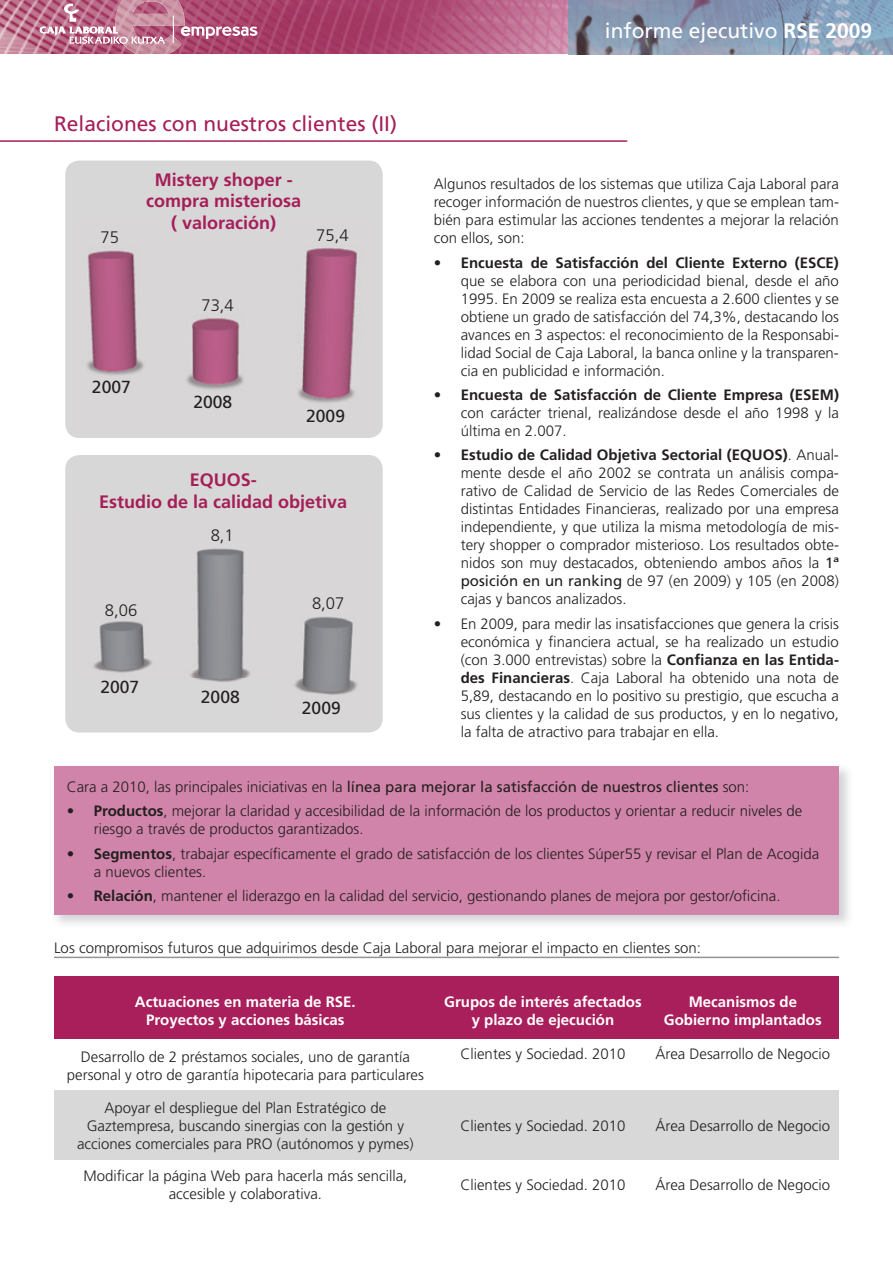
<style>
.page{position:relative;width:893px;height:1263px;background:#fff}
.page>*{position:absolute;margin:0;border:0;box-sizing:border-box;transform-origin:0 0}
.t1{font:21px "Frutiger";color:#a51e58}
.t2{font:21px "Frutiger";color:#fff}
.t3{font:700 18px/21.6px "Frutiger";color:#a51e58;text-align:center}
.t4{font:17.55px "Frutiger";color:#231f20}
.t5{font:300 16.65px "Frutiger";color:#231f20}
.t6{font:300 15px/18px "Frutiger";color:#231f20;text-align:justify}
.t7{font:700 15px/18px "Frutiger";color:#fff;text-align:center}
.t8{font:700 15px "Frutiger";color:#231f20}
.t9{font:15px "Frutiger";color:#231f20}
.s1{font-weight:700}
.s2{font-weight:400}
.s3{font-weight:300}
</style>
<div class="page">
<div style="left:65px;top:161px;width:318px;height:277px;background:#d8d7d7"></div>
<img style="left:71px;top:220px;width:307px;height:208px">
<div style="left:65px;top:455px;width:318px;height:277px;background:#d8d7d7"></div>
<img style="left:71px;top:512px;width:307px;height:208px">
<div style="left:54px;top:976px;width:785px;height:63px;background:#a81f5b"></div>
<div style="left:54px;top:1090px;width:785px;height:69px;background:#d8d8d9"></div>
<hr style="left:0;top:140px;width:627px;height:2px;background:#a51e58">
<div style="left:54px;top:766px;width:785px;height:148px;background:#d184a9"></div>
<hr style="left:54px;top:957px;width:785px;height:1px;background:#949498">
<img style="left:0;top:0;width:568px;height:54px">
<img style="left:568px;top:0;width:325px;height:54px">
<svg style="left:40px;top:0;width:217px;height:54px;background:#bc708c"></svg>
<h1 class="t1" style="left:54px;top:115px;width:345px">Relaciones con nuestros clientes (II)</h1>
<p class="t5" style="left:101px;top:230px;width:20px">75</p>
<p class="t3" style="left:146px;top:170px;width:157px">Mistery shoper - compra misteriosa ( valoración)</p>
<p class="t5" style="left:316px;top:228px;width:34px">75,4</p>
<p class="t5" style="left:201px;top:298px;width:34px">73,4</p>
<p class="t4" style="left:92px;top:380px;width:40px">2007</p>
<p class="t4" style="left:193px;top:395px;width:40px">2008</p>
<p class="t4" style="left:306px;top:409px;width:40px">2009</p>
<p class="t3" style="left:99px;top:471px;width:250px">EQUOS-<br>Estudio de la calidad objetiva</p>
<p class="t5" style="left:105px;top:603px;width:34px">8,06</p>
<p class="t4" style="left:100px;top:680px;width:40px">2007</p>
<p class="t5" style="left:211px;top:529px;width:25px">8,1</p>
<p class="t4" style="left:201px;top:689px;width:40px">2008</p>
<p class="t5" style="left:312px;top:597px;width:34px">8,07</p>
<p class="t4" style="left:302px;top:701px;width:40px">2009</p>
<h1 class="t2" style="left:605px;top:22px;width:269px">informe ejecutivo <span class="s1">RSE 2009</span></h1>
<p class="t6" style="left:434px;top:176px;width:407px">Algunos resultados de los sistemas que utiliza Caja Laboral para recoger información de nuestros clientes, y que se emplean tam&shy;bién para estimular las acciones tendentes a mejorar la relación con ellos, son:</p>
<p class="t8" style="left:434px;top:256px;width:407px">• Encuesta de Satisfacción del Cliente Externo (ESCE)</p>
<p class="t6" style="left:461px;top:273px;width:380px">que se elabora con una periodicidad bienal, desde el año 1995. En 2009 se realiza esta encuesta a 2.600 clientes y se obtiene un grado de satisfacción del 74,3%, destacando los avances en 3 aspectos: el reconocimiento de la Responsabi&shy;lidad Social de Caja Laboral, la banca online y la transparen&shy;cia en publicidad e información.</p>
<p class="t8" style="left:434px;top:389px;width:407px">• Encuesta de Satisfacción de Cliente Empresa (ESEM)</p>
<p class="t6" style="left:461px;top:405px;width:380px">con carácter trienal, realizándose desde el año 1998 y la última en 2.007.</p>
<p class="t6" style="left:461px;top:447px;width:380px;text-indent:-27px"><span class="s1">• Estudio de Calidad Objetiva Sectorial (EQUOS)</span>. Anual&shy;mente desde el año 2002 se contrata un análisis compa&shy;rativo de Calidad de Servicio de las Redes Comerciales de distintas Entidades Financieras, realizado por una empresa independiente, y que utiliza la misma metodología de mis&shy;tery shopper o comprador misterioso. Los resultados obte&shy;nidos son muy destacados, obteniendo ambos años la <span class="s2">1ª posición en un ranking</span> de 97 (en 2009) y 105 (en 2008) cajas y bancos analizados.</p>
<p class="t6" style="left:461px;top:616px;width:380px;text-indent:-27px">• En 2009, para medir las insatisfacciones que genera la crisis económica y financiera actual, se ha realizado un estudio (con 3.000 entrevistas) sobre la <span class="s1">Confianza en las Entida&shy;des Financieras</span>. Caja Laboral ha obtenido una nota de 5,89, destacando en lo positivo su prestigio, que escucha a sus clientes y la calidad de sus productos, y en lo negativo, la falta de atractivo para trabajar en ella.</p>
<p class="t9" style="left:67px;top:780px;width:684px"><span class="s3">Cara a 2010, las principales iniciativas en la</span> línea para mejorar la satisfacción de nuestros clientes <span class="s3">son:</span></p>
<p class="t6" style="left:94px;top:803px;width:710px;text-indent:-27px"><span class="s1">• Productos</span>, mejorar la claridad y accesibilidad de la información de los productos y orientar a reducir niveles de riesgo a través de productos garantizados.</p>
<p class="t6" style="left:94px;top:845px;width:727px;text-indent:-27px"><span class="s1">• Segmentos</span>, trabajar específicamente el grado de satisfacción de los clientes Súper55 y revisar el Plan de Acogida a nuevos clientes.</p>
<p class="t6" style="left:67px;top:888px;width:715px"><span class="s1">• Relación</span>, mantener el liderazgo en la calidad del servicio, gestionando planes de mejora por gestor/oficina.</p>
<p class="t6" style="left:54px;top:939px;width:649px">Los compromisos futuros que adquirimos desde Caja Laboral para mejorar el impacto en clientes son:</p>
<p class="t7" style="left:135px;top:994px;width:222px">Actuaciones en materia de RSE.<br>Proyectos y acciones básicas</p>
<p class="t7" style="left:444px;top:994px;width:199px">Grupos de interés afectados y plazo de ejecución</p>
<p class="t7" style="left:664px;top:994px;width:159px">Mecanismos de<br>Gobierno implantados</p>
<p class="t6" style="left:67px;top:1049px;width:358px;text-align:center">Desarrollo de 2 préstamos sociales, uno de garantía personal y otro de garantía hipotecaria para particulares</p>
<p class="t6" style="left:460px;top:1046px;width:167px">Clientes y Sociedad. 2010</p>
<p class="t6" style="left:656px;top:1046px;width:176px">Área Desarrollo de Negocio</p>
<p class="t6" style="left:77px;top:1099px;width:338px;text-align:center">Apoyar el despliegue del Plan Estratégico de<br>Gaztempresa, buscando sinergias con la gestión y acciones comerciales para PRO (autónomos y pymes)</p>
<p class="t6" style="left:460px;top:1117px;width:167px">Clientes y Sociedad. 2010</p>
<p class="t6" style="left:656px;top:1117px;width:176px">Área Desarrollo de Negocio</p>
<p class="t6" style="left:83px;top:1168px;width:325px;text-align:center">Modificar la página Web para hacerla más sencilla, accesible y colaborativa.</p>
<p class="t6" style="left:460px;top:1177px;width:167px">Clientes y Sociedad. 2010</p>
<p class="t6" style="left:656px;top:1177px;width:176px">Área Desarrollo de Negocio</p>
</div>
